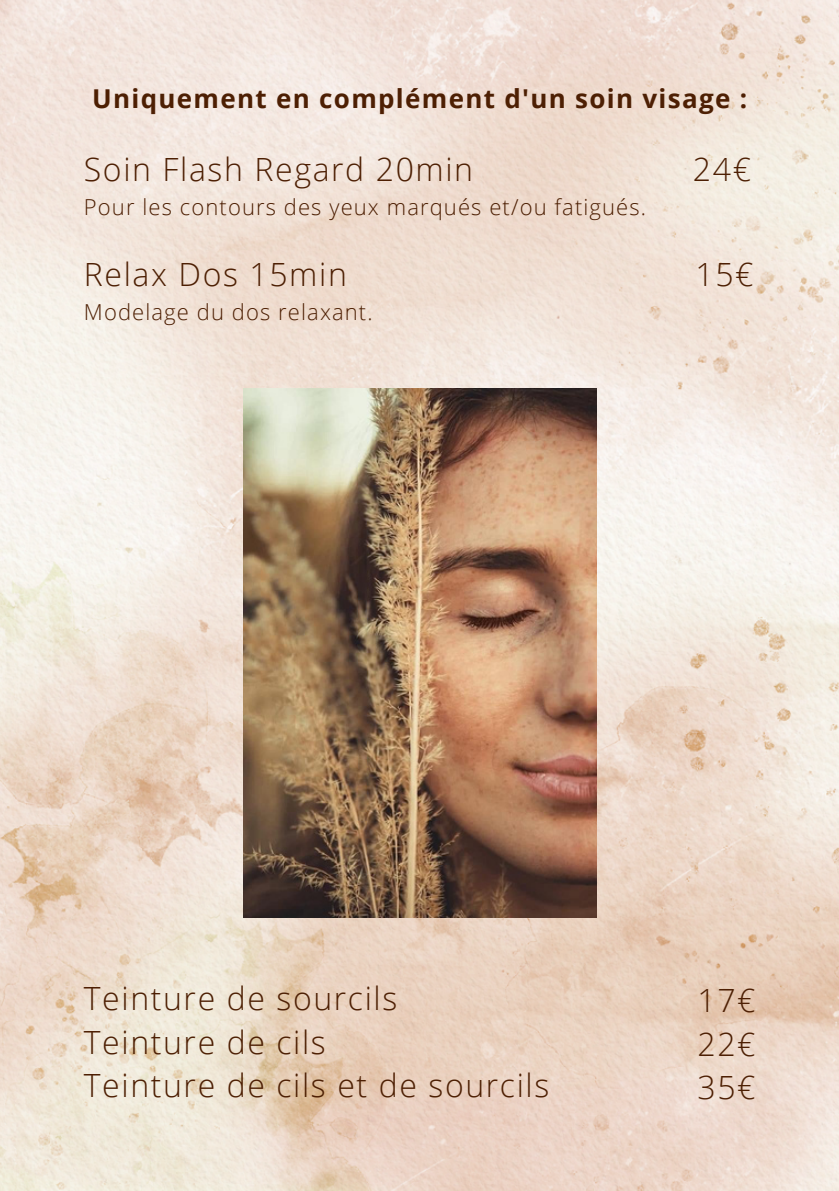
<style>
.page{position:relative;width:839px;height:1191px;background:#fff}
.page>*{position:absolute;margin:0;border:0;box-sizing:border-box;transform-origin:0 0}
.t1{font:300 32px/43.6px "Open Sans";letter-spacing:.05em;color:#4d1f03}
.t2{font:700 26px "Open Sans";letter-spacing:.05em;color:#4d1f03}
.t3{font:300 22px "Open Sans";letter-spacing:.05em;color:#4d1f03}
</style>
<div class="page">
<img style="left:0;top:0;width:838px;height:1191px">
<img style="left:243px;top:388px;width:353px;height:530px">
<h1 class="t2" style="left:92px;top:81px;width:656px">Uniquement en complément d'un soin visage :</h1>
<p class="t1" style="left:84px;top:147px;width:390px">Soin Flash Regard 20min</p>
<p class="t1" style="left:693px;top:147px;width:59px">24€</p>
<p class="t3" style="left:84px;top:191px;width:563px">Pour les contours des yeux marqués et/ou fatigués.</p>
<p class="t1" style="left:84px;top:252px;width:264px">Relax Dos 15min</p>
<p class="t1" style="left:695px;top:252px;width:59px">15€</p>
<p class="t3" style="left:84px;top:297px;width:290px">Modelage du dos relaxant.</p>
<p class="t1" style="left:84px;top:976px;width:467px">Teinture de sourcils<br>Teinture de cils<br>Teinture de cils et de sourcils</p>
<h1 class="t1" style="left:697px;top:978px;width:59px;text-align:justify">17€ 22€ 35€</h1>
</div>
